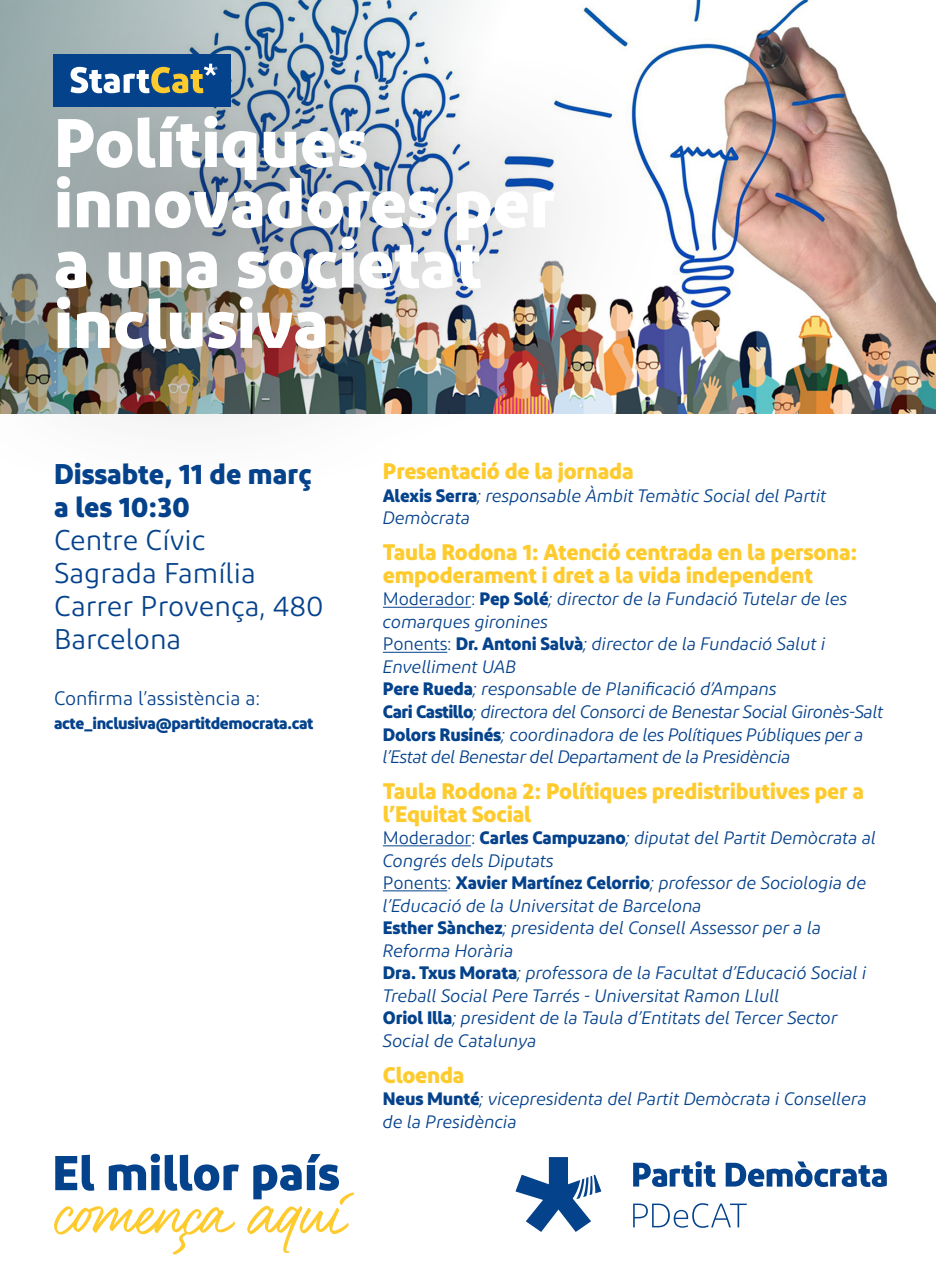
<style>
.page{position:relative;width:936px;height:1276px;background:#fff}
.page>*{position:absolute;margin:0;border:0;box-sizing:border-box;transform-origin:0 0}
.t1{font:700 68.55px "Diodrum";color:#fff}
.t2{font:28.5px "Diodrum";color:#05428c}
.t3{font:700 28.5px "Diodrum";color:#05428c}
.t4{font:700 22.5px/22.5px "Diodrum";letter-spacing:-.01em;color:#fecb2f}
.t5{font:19.5px "Diodrum";color:#05428c}
.t6{font:italic 18px/22.5px "Diodrum";letter-spacing:-.01em;color:#05428c}
.t7{font:italic 18px/22.5px "Diodrum";letter-spacing:-.03em;color:#05428c}
.t8{font:700 16.5px "Diodrum";letter-spacing:-.02em;color:#05428c}
.s1{font-weight:700;font-style:normal}
.s2{font-style:normal}
</style>
<div class="page">
<img style="left:683px;top:0;width:252px;height:414px">
<div style="left:0;top:0;width:683px;height:495px;background:#231f20;opacity:.7"></div>
<hr style="left:383px;top:607px;width:88px;height:1px;background:#05428c">
<hr style="left:383px;top:652px;width:64px;height:1px;background:#05428c">
<hr style="left:383px;top:845px;width:88px;height:1px;background:#05428c">
<hr style="left:383px;top:890px;width:64px;height:1px;background:#05428c">
<div style="left:53px;top:54px;width:178px;height:53px;background:#05428c"></div>
<svg style="left:70px;top:64px;width:147px;height:29px"></svg>
<svg style="left:515px;top:1157px;width:86px;height:75px"></svg>
<svg style="left:633px;top:1161px;width:82px;height:26px"></svg>
<svg style="left:725px;top:1161px;width:161px;height:26px"></svg>
<svg style="left:633px;top:1203px;width:113px;height:24px"></svg>
<svg style="left:54px;top:1153px;width:300px;height:102px"></svg>
<p class="t1" style="left:54px;top:97px;width:315px">Polítiques</p>
<p class="t1" style="left:54px;top:158px;width:503px">innovadores per</p>
<p class="t1" style="left:54px;top:218px;width:429px">a una societat</p>
<p class="t1" style="left:54px;top:278px;width:276px">inclusiva</p>
<p class="t3" style="left:54px;top:455px;width:259px">Dissabte, 11 de març</p>
<p class="t3" style="left:54px;top:488px;width:138px">a les 10:30</p>
<p class="t2" style="left:54px;top:522px;width:153px">Centre Cívic</p>
<p class="t2" style="left:54px;top:555px;width:203px">Sagrada Família</p>
<p class="t2" style="left:54px;top:588px;width:271px">Carrer Provença, 480</p>
<p class="t2" style="left:54px;top:621px;width:129px">Barcelona</p>
<p class="t5" style="left:54px;top:686px;width:208px">Confirma l’assistència a:</p>
<p class="t8" style="left:54px;top:712px;width:261px">acte_inclusiva@partitdemocrata.cat</p>
<p class="t4" style="left:383px;top:459px;width:252px">Presentació de la jornada</p>
<p class="t6" style="left:383px;top:484px;width:445px"><span class="s1">Alexis Serra</span>; responsable Àmbit Temàtic Social del Partit<br>Demòcrata</p>
<p class="t4" style="left:383px;top:540px;width:476px">Taula Rodona 1: Atenció centrada en la persona: empoderament i dret a la vida independent</p>
<p class="t6" style="left:383px;top:587px;width:466px"><span class="s2">Moderador:</span> <span class="s1">Pep Solé</span>; director de la Fundació Tutelar de les comarques gironines</p>
<p class="t6" style="left:383px;top:632px;width:444px"><span class="s2">Ponents:</span> <span class="s1">Dr. Antoni Salvà</span>; director de la Fundació Salut i<br>Envelliment UAB</p>
<p class="t6" style="left:383px;top:677px;width:395px"><span class="s1">Pere Rueda</span>; responsable de Planificació d’Ampans</p>
<p class="t7" style="left:383px;top:700px;width:502px"><span class="s1">Cari Castillo</span>; directora del Consorci de Benestar Social Gironès-Salt</p>
<p class="t7" style="left:383px;top:722px;width:482px"><span class="s1">Dolors Rusinés</span>; coordinadora de les Polítiques Públiques per a l’Estat del Benestar del Departament de la Presidència</p>
<p class="t4" style="left:383px;top:779px;width:482px">Taula Rodona 2: Polítiques predistributives per a l’Equitat Social</p>
<p class="t6" style="left:383px;top:826px;width:495px"><span class="s2">Moderador:</span> <span class="s1">Carles Campuzano</span>; diputat del Partit Demòcrata al<br>Congrés dels Diputats</p>
<p class="t6" style="left:383px;top:871px;width:485px"><span class="s2">Ponents:</span> <span class="s1">Xavier Martínez Celorrio</span>; professor de Sociologia de l’Educació de la Universitat de Barcelona</p>
<p class="t6" style="left:383px;top:916px;width:440px"><span class="s1">Esther Sànchez</span>; presidenta del Consell Assessor per a la<br>Reforma Horària</p>
<p class="t6" style="left:383px;top:961px;width:485px"><span class="s1">Dra. Txus Morata</span>; professora de la Facultat d’Educació Social i<br>Treball Social Pere Tarrés - Universitat Ramon Llull</p>
<p class="t6" style="left:383px;top:1006px;width:456px"><span class="s1">Oriol Illa</span>; president de la Taula d’Entitats del Tercer Sector<br>Social de Catalunya</p>
<p class="t4" style="left:383px;top:1062px;width:83px">Cloenda</p>
<p class="t6" style="left:383px;top:1087px;width:485px"><span class="s1">Neus Munté</span>; vicepresidenta del Partit Demòcrata i Consellera de la Presidència</p>
</div>
